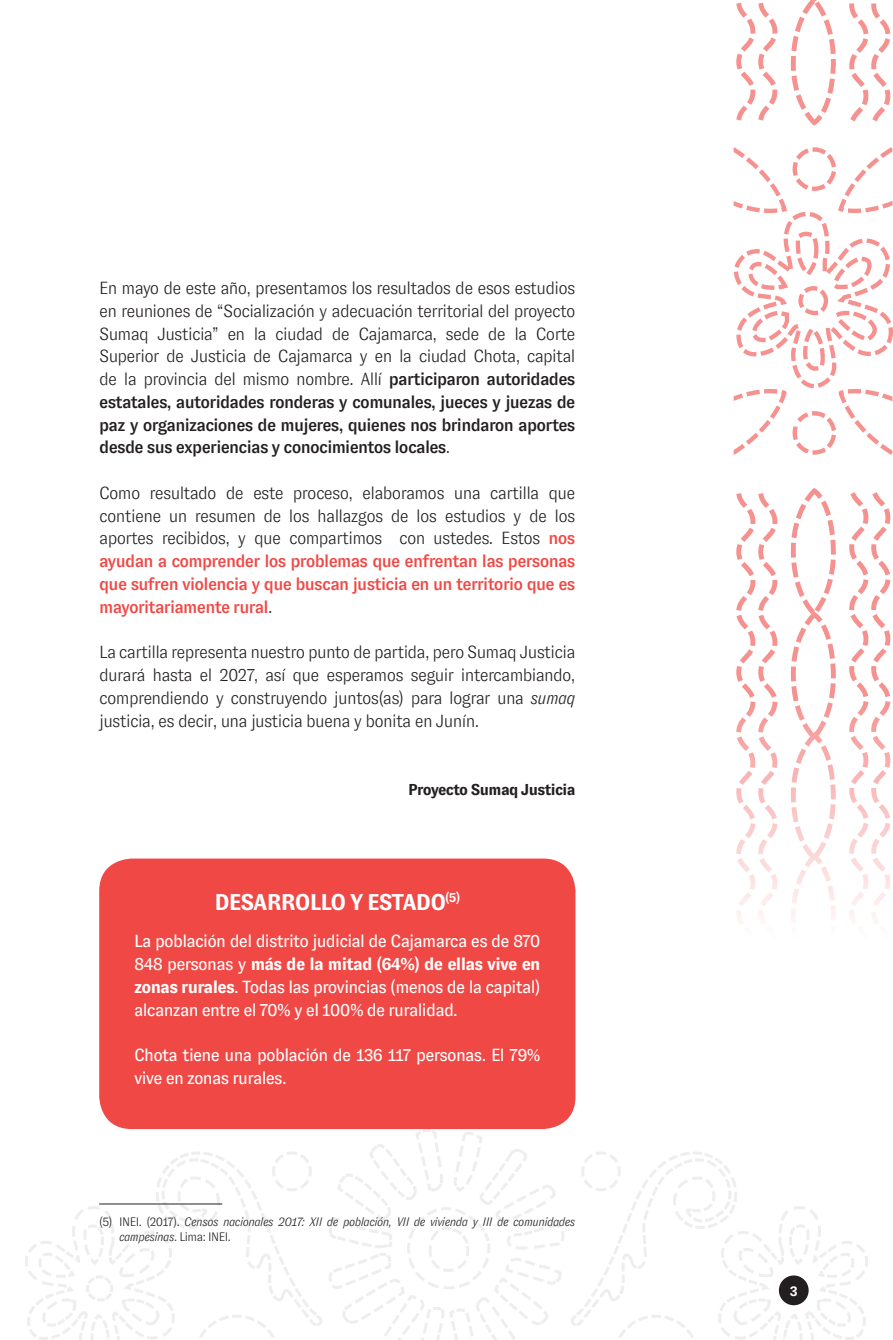
<style>
.page{position:relative;width:893px;height:1340px;background:#fff}
.page>*{position:absolute;margin:0;border:0;box-sizing:border-box;transform-origin:0 0}
.t1{font:700 22.75px "GT Zirkon";letter-spacing:-.045em;color:#fff}
.t2{font:300 17.5px/22.8px "GT Zirkon";letter-spacing:-.04em;color:#231f20;text-align:justify}
.t3{font:17.5px/22.8px "GT Zirkon";letter-spacing:-.04em;color:#fff;text-align:justify}
.t4{font:700 15.75px "GT Zirkon";letter-spacing:-.04em;color:#231f20}
.t5{font:700 14px "GT Zirkon";color:#fff}
.t6{font:italic 300 12.25px/14.7px "GT Zirkon";letter-spacing:-.04em;color:#231f20}
.s1{font-weight:500}
.s2{font-weight:500;color:#ef4845}
.s3{font-style:italic}
.s4{font-weight:700}
.s5{font-style:normal}
</style>
<div class="page">
<svg style="left:734px;top:147px;width:159px;height:308px"></svg>
<svg style="left:849px;top:492px;width:41px;height:426px"></svg>
<svg style="left:736px;top:493px;width:41px;height:425px"></svg>
<svg style="left:791px;top:488px;width:45px;height:430px"></svg>
<svg style="left:849px;top:3px;width:41px;height:118px"></svg>
<svg style="left:736px;top:2px;width:41px;height:118px"></svg>
<svg style="left:791px;top:0;width:45px;height:126px"></svg>
<svg style="left:25px;top:1127px;width:843px;height:213px"></svg>
<div style="left:99px;top:858px;width:476px;height:271px;background:#ef4845;border-radius:32px"></div>
<hr style="left:99px;top:1203px;width:123px;height:1px;background:#231f20">
<svg style="left:777px;top:1273px;width:34px;height:34px"></svg>
<div style="left:779px;top:1275px;width:30px;height:30px;background:#231f20;border-radius:50%"></div>
<p class="t2" style="left:99px;top:277px;width:478px">En mayo de este año, presentamos los resultados de esos estudios en reuniones de “Socialización y adecuación territorial del proyecto Sumaq Justicia” en la ciudad de Cajamarca, sede de la Corte Superior de Justicia de Cajamarca y en la ciudad Chota, capital de la provincia del mismo nombre. Allí <span class="s1">participaron autoridades estatales, autoridades ronderas y comunales, jueces y juezas de paz y organizaciones de mujeres, quienes nos brindaron aportes desde sus experiencias y conocimientos locales</span>.</p>
<p class="t2" style="left:99px;top:481px;width:478px">Como resultado de este proceso, elaboramos una cartilla que contiene un resumen de los hallazgos de los estudios y de los aportes recibidos, y que compartimos con ustedes. Estos <span class="s2">nos ayudan a comprender los problemas que enfrentan las personas que sufren violencia y que buscan justicia en un territorio que es mayoritariamente rural</span>.</p>
<p class="t2" style="left:99px;top:641px;width:478px">La cartilla representa nuestro punto de partida, pero Sumaq Justicia durará hasta el 2027, así que esperamos seguir intercambiando, comprendiendo y construyendo juntos(as) para lograr una <span class="s3">sumaq </span>justicia, es decir, una justicia buena y bonita en Junín.</p>
<p class="t4" style="left:408px;top:780px;width:169px">Proyecto Sumaq Justicia</p>
<h1 class="t1" style="left:214px;top:889px;width:247px">DESARROLLO Y ESTADO<sup>(5)</sup></h1>
<p class="t3" style="left:134px;top:930px;width:408px">La población del distrito judicial de Cajamarca es de 870<br>848 personas y <span class="s4">más de la mitad (64%) de ellas vive en zonas rurales</span>. Todas las provincias (menos de la capital) alcanzan entre el 70% y el 100% de ruralidad.</p>
<p class="t3" style="left:134px;top:1044px;width:408px">Chota tiene una población de 136 117 personas. El 79% vive en zonas rurales.</p>
<p class="t6" style="left:119px;top:1214px;width:458px;text-indent:-20px"><span class="s5">(5) INEI. (2017).</span> Censos nacionales 2017: XII de población, VII de vivienda y III de comunidades campesinas<span class="s5">. Lima: INEI.</span></p>
<p class="t5" style="left:790px;top:1283px;width:9px">3</p>
</div>
